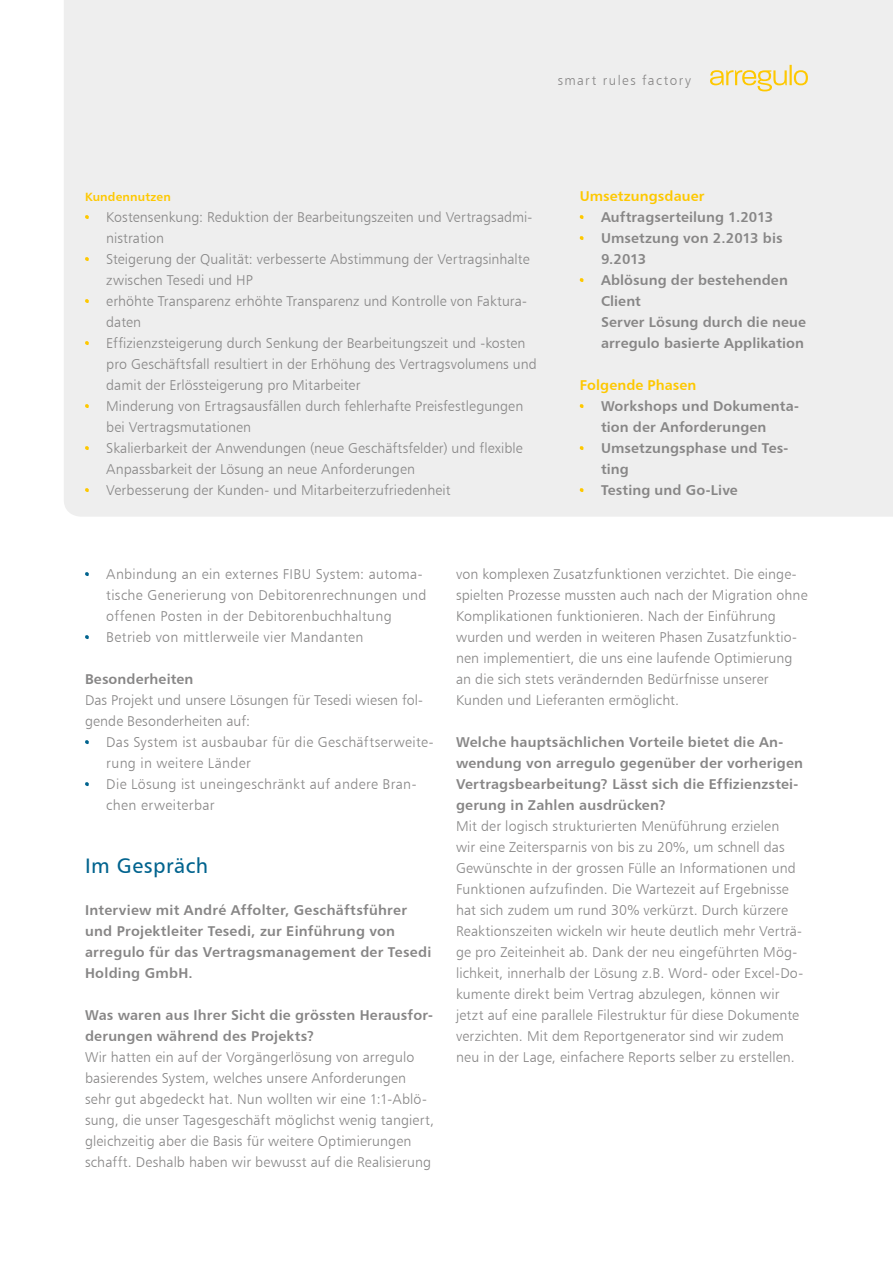
<style>
.page{position:relative;width:893px;height:1263px;background:#fff}
.page>*{position:absolute;margin:0;border:0;box-sizing:border-box;transform-origin:0 0}
.t1{font:21px "Humanist 777 BT Roman B";letter-spacing:.02em;color:#00638e}
.t2{font:14.25px/21px "Humanist 777 BT Light B";letter-spacing:.01em;color:#878686}
.t3{font:14.25px/21px "Humanist 777 BT Bold B";letter-spacing:.015em;color:#878686}
.t4{font:14.25px "Humanist 777 BT Bold B";letter-spacing:.01em;color:#fec800}
.t5{font:13.5px "Humanist 777 BT Light B";letter-spacing:.105em;color:#878686}
.t6{font:12px "Humanist 777 BT Bold B";letter-spacing:.015em;color:#fec800}
</style>
<div class="page">
<div style="left:64px;top:0;width:829px;height:517px;background:#eee"></div>
<svg style="left:85px;top:572px;width:4px;height:4px"></svg>
<svg style="left:85px;top:635px;width:4px;height:4px"></svg>
<svg style="left:85px;top:740px;width:4px;height:4px"></svg>
<svg style="left:85px;top:782px;width:4px;height:5px"></svg>
<svg style="left:710px;top:65px;width:98px;height:26px;background:#f1e4b5"></svg>
<svg style="left:580px;top:215px;width:4px;height:5px"></svg>
<svg style="left:580px;top:236px;width:4px;height:5px"></svg>
<svg style="left:580px;top:278px;width:4px;height:5px"></svg>
<svg style="left:580px;top:404px;width:4px;height:5px"></svg>
<svg style="left:580px;top:446px;width:4px;height:5px"></svg>
<svg style="left:580px;top:488px;width:4px;height:5px"></svg>
<svg style="left:85px;top:215px;width:4px;height:5px"></svg>
<svg style="left:85px;top:257px;width:4px;height:5px"></svg>
<svg style="left:85px;top:299px;width:4px;height:5px"></svg>
<svg style="left:85px;top:341px;width:4px;height:5px"></svg>
<svg style="left:85px;top:404px;width:4px;height:5px"></svg>
<svg style="left:85px;top:446px;width:4px;height:5px"></svg>
<svg style="left:85px;top:488px;width:4px;height:5px"></svg>
<p class="t5" style="left:558px;top:72px;width:135px">smart rules factory</p>
<p class="t6" style="left:85px;top:189px;width:87px">Kundennutzen</p>
<p class="t2" style="left:106px;top:206px;width:432px">Kostensenkung: Reduktion der Bearbeitungszeiten und Vertragsadmi&shy;nistration<br>Steigerung der Qualität: verbesserte Abstimmung der Vertragsinhalte zwischen Tesedi und HP<br>erhöhte Transparenz erhöhte Transparenz und Kontrolle von Faktura&shy;daten<br>Effizienzsteigerung durch Senkung der Bearbeitungszeit und -kosten pro Geschäftsfall resultiert in der Erhöhung des Vertragsvolumens und damit der Erlössteigerung pro Mitarbeiter<br>Minderung von Ertragsausfällen durch fehlerhafte Preisfestlegungen bei Vertragsmutationen<br>Skalierbarkeit der Anwendungen (neue Geschäftsfelder) und flexible Anpassbarkeit der Lösung an neue Anforderungen<br>Verbesserung der Kunden- und Mitarbeiterzufriedenheit</p>
<p class="t4" style="left:580px;top:187px;width:126px">Umsetzungsdauer</p>
<p class="t3" style="left:601px;top:206px;width:207px">Auftragserteilung 1.2013<br>Umsetzung von 2.2013 bis<br>9.2013<br>Ablösung der bestehenden<br>Client<br>Server Lösung durch die neue arregulo basierte Applikation</p>
<p class="t4" style="left:580px;top:376px;width:118px">Folgende Phasen</p>
<p class="t3" style="left:601px;top:395px;width:199px">Workshops und Dokumenta&shy;tion der Anforderungen<br>Umsetzungsphase und Tes&shy;ting<br>Testing und Go-Live</p>
<p class="t2" style="left:106px;top:563px;width:322px">Anbindung an ein externes FIBU System: automa&shy;tische Generierung von Debitorenrechnungen und offenen Posten in der Debitorenbuchhaltung Betrieb von mittlerweile vier Mandanten</p>
<p class="t3" style="left:85px;top:668px;width:110px">Besonderheiten</p>
<p class="t2" style="left:85px;top:689px;width:339px">Das Projekt und unsere Lösungen für Tesedi wiesen fol&shy;gende Besonderheiten auf:</p>
<p class="t2" style="left:106px;top:731px;width:329px">Das System ist ausbaubar für die Geschäftserweite&shy;rung in weitere Länder<br>Die Lösung ist uneingeschränkt auf andere Bran&shy;chen erweiterbar</p>
<h1 class="t1" style="left:85px;top:853px;width:125px">Im Gespräch</h1>
<p class="t3" style="left:85px;top:899px;width:348px">Interview mit André Affolter, Geschäftsführer und Projektleiter Tesedi, zur Einführung von arregulo für das Vertragsmanagement der Tesedi Holding GmbH.</p>
<p class="t3" style="left:85px;top:1004px;width:349px">Was waren aus Ihrer Sicht die grössten Herausfor&shy;derungen während des Projekts?</p>
<p class="t2" style="left:85px;top:1046px;width:351px">Wir hatten ein auf der Vorgängerlösung von arregulo basierendes System, welches unsere Anforderungen sehr gut abgedeckt hat. Nun wollten wir eine 1:1-Ablö&shy;sung, die unser Tagesgeschäft möglichst wenig tangiert, gleichzeitig aber die Basis für weitere Optimierungen schafft. Deshalb haben wir bewusst auf die Realisierung</p>
<p class="t2" style="left:456px;top:563px;width:353px">von komplexen Zusatzfunktionen verzichtet. Die einge&shy;spielten Prozesse mussten auch nach der Migration ohne Komplikationen funktionieren. Nach der Einführung wurden und werden in weiteren Phasen Zusatzfunktio&shy;nen implementiert, die uns eine laufende Optimierung an die sich stets verändernden Bedürfnisse unserer Kunden und Lieferanten ermöglicht.</p>
<p class="t3" style="left:456px;top:731px;width:348px">Welche hauptsächlichen Vorteile bietet die An&shy;wendung von arregulo gegenüber der vorherigen Vertragsbearbeitung? Lässt sich die Effizienzstei&shy;gerung in Zahlen ausdrücken?</p>
<p class="t2" style="left:456px;top:815px;width:349px">Mit der logisch strukturierten Menüführung erzielen<br>wir eine Zeitersparnis von bis zu 20%, um schnell das Gewünschte in der grossen Fülle an Informationen und Funktionen aufzufinden. Die Wartezeit auf Ergebnisse hat sich zudem um rund 30% verkürzt. Durch kürzere Reaktionszeiten wickeln wir heute deutlich mehr Verträ&shy;ge pro Zeiteinheit ab. Dank der neu eingeführten Mög&shy;lichkeit, innerhalb der Lösung z.B. Word- oder Excel-Do&shy;kumente direkt beim Vertrag abzulegen, können wir jetzt auf eine parallele Filestruktur für diese Dokumente verzichten. Mit dem Reportgenerator sind wir zudem neu in der Lage, einfachere Reports selber zu erstellen.</p>
</div>
